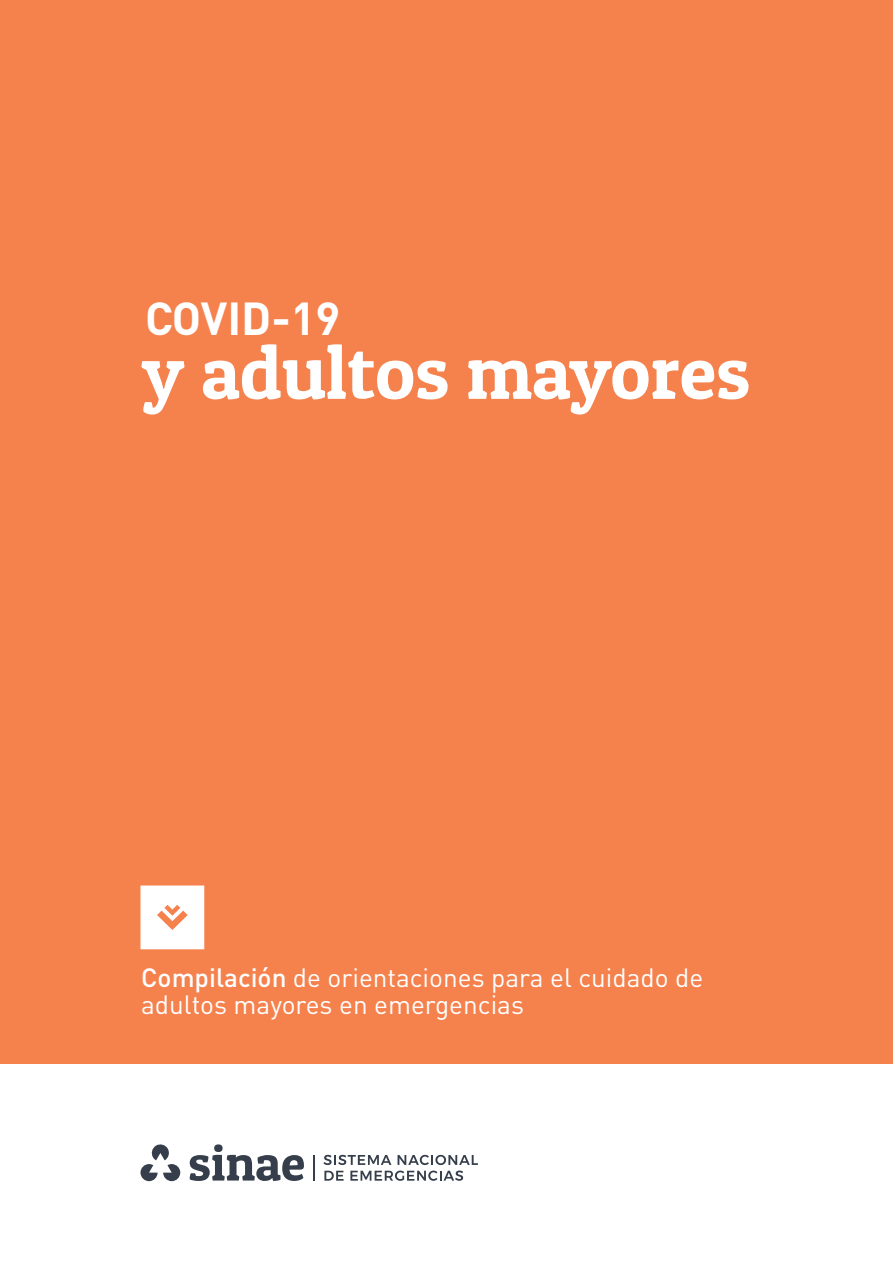
<style>
.page{position:relative;width:893px;height:1263px;background:#fff}
.page>*{position:absolute;margin:0;border:0;box-sizing:border-box;transform-origin:0 0}
.t1{font:75.45px "Patua One";color:#fff}
.t2{font:700 45.6px "DIN Pro";color:#fff}
.t3{font:26.1px/26.1px "DIN Pro";color:#fff}
.s1{font-weight:500}
</style>
<div class="page">
<div style="left:0;top:0;width:893px;height:1063px;background:#f5814d"></div>
<svg style="left:140px;top:1144px;width:40px;height:37px"></svg>
<svg style="left:190px;top:1144px;width:114px;height:37px"></svg>
<svg style="left:324px;top:1155px;width:154px;height:26px"></svg>
<hr style="left:313px;top:1155px;width:2px;height:26px;background:#353e4a">
<svg style="left:140px;top:885px;width:64px;height:64px;background:#fef3ee"></svg>
<h2 class="t2" style="left:145px;top:288px;width:197px">COVID-19</h2>
<h1 class="t1" style="left:142px;top:325px;width:610px">y adultos mayores</h1>
<p class="t3" style="left:141px;top:964px;width:564px"><span class="s1">Compilación</span> de orientaciones para el cuidado de adultos mayores en emergencias</p>
</div>
